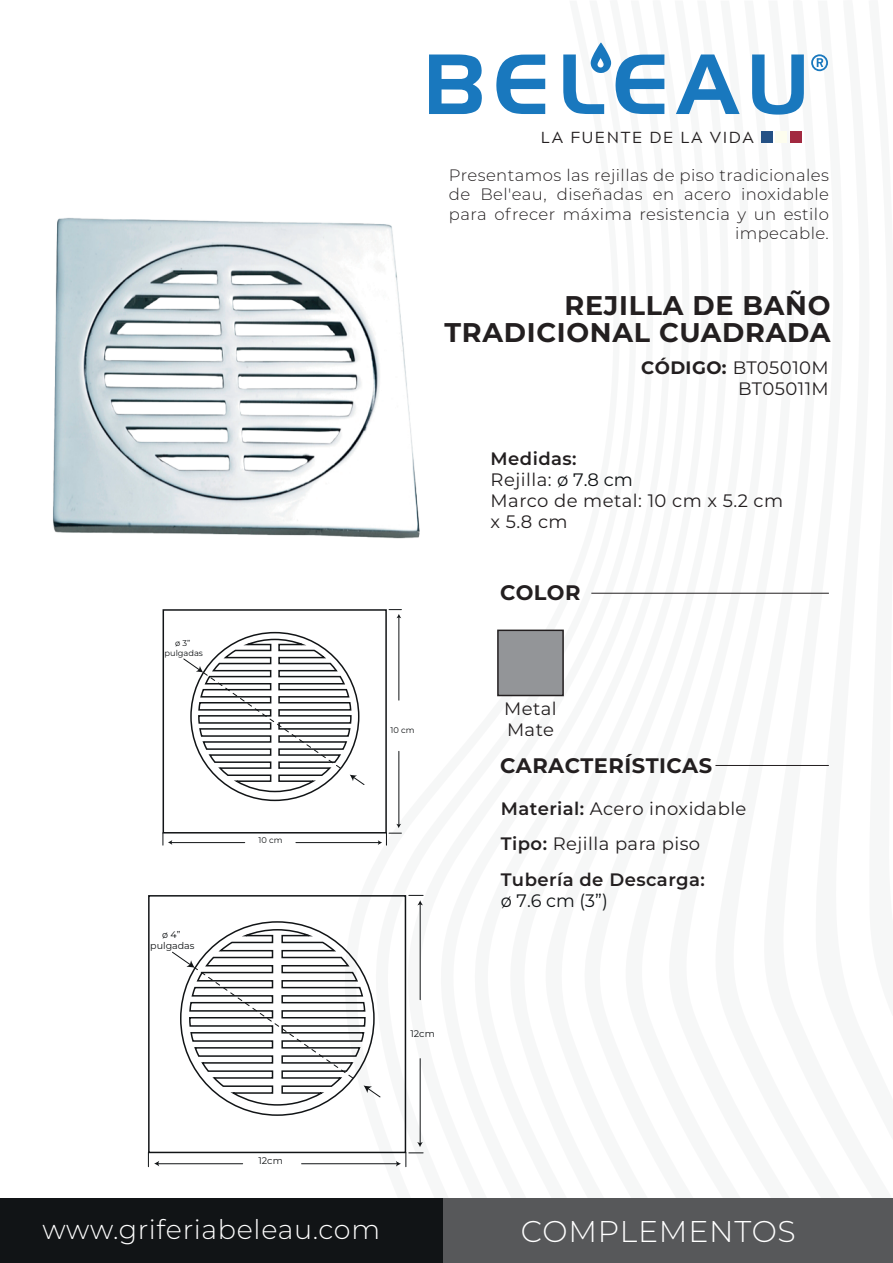
<style>
.page{position:relative;width:893px;height:1263px;background:#fff}
.page>*{position:absolute;margin:0;border:0;box-sizing:border-box;transform-origin:0 0}
.t1{font:300 30px "Montserrat";letter-spacing:.025em;color:#fff}
.t2{font:700 27px/27px "Montserrat";letter-spacing:.025em;color:#231f20;text-align:right}
.t3{font:300 27px "Montserrat";letter-spacing:.025em;color:#fff}
.t4{font:700 21px "Montserrat";letter-spacing:.025em;color:#231f20}
.t5{font:18px/21.1px "Montserrat";letter-spacing:.025em;color:#231f20}
.t6{font:600 18px "Montserrat";letter-spacing:.025em;color:#231f20}
.t7{font:18px "Montserrat";color:#111416}
.t8{font:300 16.5px/19.5px "Montserrat";letter-spacing:.025em;color:#231f20;text-align:right}
.t9{font:16.05px "Acherus Grotesque";letter-spacing:.1em;color:#231f20}
.t10{font:9.6px/11.4px "Montserrat";color:#111416;text-align:center}
.t11{font:8.25px/9.9px "Montserrat";color:#111416;text-align:center}
.s1{font-weight:700}
.s2{font-weight:600}
.s3{color:#111416}
</style>
<div class="page">
<svg style="left:429px;top:55px;width:53px;height:59px"></svg>
<svg style="left:496px;top:55px;width:49px;height:59px"></svg>
<svg style="left:676px;top:54px;width:64px;height:60px"></svg>
<svg style="left:752px;top:55px;width:52px;height:60px"></svg>
<svg style="left:563px;top:43px;width:101px;height:71px"></svg>
<div style="left:761px;top:131px;width:12px;height:12px;background:#245185"></div>
<div style="left:776px;top:131px;width:11px;height:12px;background:#fdfdee"></div>
<div style="left:790px;top:131px;width:12px;height:12px;background:#a22940"></div>
<svg style="left:811px;top:54px;width:17px;height:17px"></svg>
<hr style="left:591px;top:593px;width:238px;height:1px;background:#231f20">
<div style="left:497px;top:630px;width:67px;height:66px;background:#939598;border:2px solid #231f20"></div>
<div style="left:0;top:1199px;width:444px;height:64px;background:#111416"></div>
<div style="left:444px;top:1199px;width:449px;height:64px;background:#57585a"></div>
<hr style="left:296px;top:842px;width:84px;height:1px;background:#111416">
<hr style="left:171px;top:842px;width:74px;height:1px;background:#111416">
<svg style="left:163px;top:833px;width:9px;height:12px"></svg>
<hr style="left:398px;top:616px;width:1px;height:84px;background:#111416">
<svg style="left:389px;top:609px;width:12px;height:9px"></svg>
<hr style="left:398px;top:751px;width:1px;height:74px;background:#111416">
<svg style="left:378px;top:824px;width:23px;height:21px"></svg>
<hr style="left:715px;top:765px;width:114px;height:1px;background:#231f20">
<div style="left:163px;top:609px;width:224px;height:224px;border:2px solid #111416"></div>
<svg style="left:183px;top:638px;width:182px;height:155px"></svg>
<hr style="left:302px;top:1163px;width:96px;height:1px;background:#111416">
<hr style="left:158px;top:1163px;width:85px;height:1px;background:#111416">
<svg style="left:148px;top:1153px;width:11px;height:14px"></svg>
<hr style="left:420px;top:903px;width:1px;height:97px;background:#111416">
<svg style="left:409px;top:895px;width:14px;height:10px"></svg>
<hr style="left:420px;top:1058px;width:1px;height:85px;background:#111416">
<svg style="left:396px;top:1142px;width:27px;height:25px"></svg>
<div style="left:148px;top:895px;width:258px;height:258px;border:2px solid #111416"></div>
<svg style="left:172px;top:928px;width:209px;height:178px"></svg>
<img style="left:53px;top:218px;width:367px;height:321px">
<p class="t9" style="left:541px;top:124px;width:214px">LA FUENTE DE LA VIDA</p>
<p class="t8" style="left:449px;top:165px;width:381px">Presentamos las rejillas de piso tradicionales de Bel'eau, diseñadas en acero inoxidable para ofrecer máxima resistencia y un estilo impecable.</p>
<h2 class="t2" style="left:445px;top:291px;width:387px">REJILLA DE BAÑO<br>TRADICIONAL CUADRADA</h2>
<p class="t5" style="left:641px;top:356px;width:189px;text-align:right"><span class="s1">CÓDIGO:</span> BT05010M<br>BT05011M</p>
<p class="t5" style="left:491px;top:447px;width:294px"><span class="s2">Medidas:<br></span>Rejilla: <span class="s3">ø 7.8 cm<br></span>Marco de metal: 10 cm x 5.2 cm x 5.8 cm</p>
<p class="t11" style="left:165px;top:638px;width:40px">ø 3” pulgadas</p>
<p class="t10" style="left:150px;top:928px;width:46px">ø 4” pulgadas</p>
<p class="t11" style="left:258px;top:835px;width:26px">10 cm</p>
<p class="t10" style="left:258px;top:1154px;width:26px">12cm</p>
<p class="t11" style="left:390px;top:724px;width:26px">10 cm</p>
<p class="t10" style="left:410px;top:1027px;width:26px">12cm</p>
<p class="t4" style="left:500px;top:577px;width:82px">COLOR</p>
<p class="t5" style="left:504px;top:697px;width:54px">Metal<br>Mate</p>
<p class="t4" style="left:500px;top:750px;width:214px">CARACTERÍSTICAS</p>
<p class="t5" style="left:501px;top:798px;width:247px"><span class="s2">Material:</span> Acero inoxidable</p>
<p class="t5" style="left:501px;top:833px;width:201px"><span class="s2">Tipo:</span> Rejilla para piso</p>
<p class="t6" style="left:501px;top:866px;width:205px">Tubería de Descarga:</p>
<p class="t7" style="left:501px;top:888px;width:108px">ø 7.6 cm (3”)</p>
<h2 class="t3" style="left:42px;top:1211px;width:339px">www.griferiabeleau.com</h2>
<h1 class="t1" style="left:521px;top:1211px;width:277px">COMPLEMENTOS</h1>
</div>
